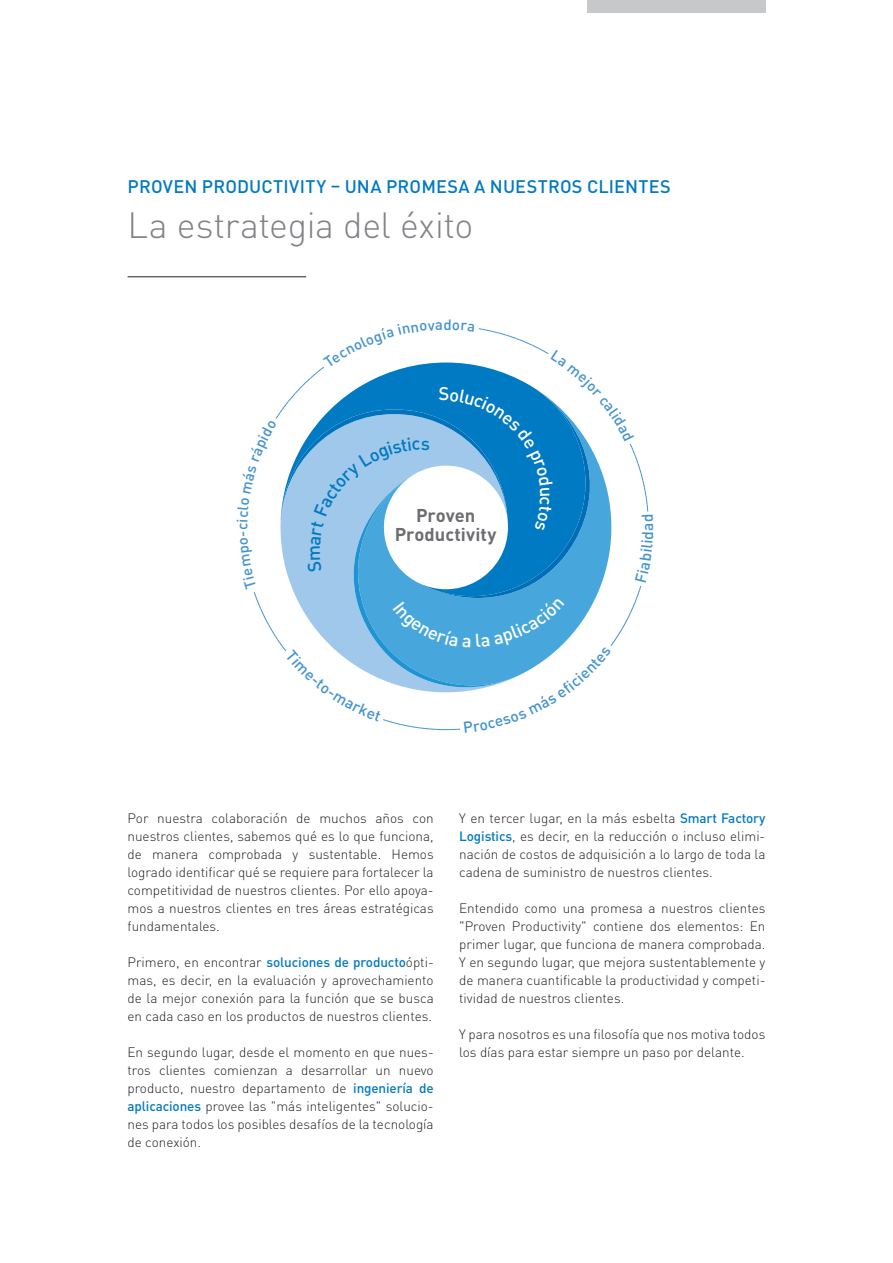
<style>
.page{position:relative;width:893px;height:1263px;background:#fff}
.page>*{position:absolute;margin:0;border:0;box-sizing:border-box;transform-origin:0 0}
.t1{font:300 36px "DINOT";letter-spacing:-.01em;color:#808285}
.t2{font:700 18.3px "DINOT";color:#6c6d70}
.t3{font:500 18px "DINOT";letter-spacing:.01em;color:#007ac2}
.t4{font:500 15.6px "DINOT";color:#4393cf}
.t5{font:300 13.5px/18px "DINOT";color:#231f20;text-align:justify}
.s1{font-weight:500;color:#007ac2}
</style>
<div class="page">
<div style="left:587px;top:0;width:178px;height:13px;background:#c7c8ca"></div>
<hr style="left:128px;top:276px;width:178px;height:1px;background:#231f20">
<svg style="left:253px;top:328px;width:396px;height:403px"></svg>
<h3 class="t3" style="left:128px;top:174px;width:545px">PROVEN PRODUCTIVITY – UNA PROMESA A NUESTROS CLIENTES</h3>
<h1 class="t1" style="left:128px;top:200px;width:347px">La estrategia del éxito</h1>
<h2 class="t2" style="left:416px;top:503px;width:61px">Proven</h2>
<h2 class="t2" style="left:395px;top:522px;width:103px">Productivity</h2>
<p class="t4" style="left:637px;top:531px;width:10px;rotate:-90deg">a</p>
<p class="t5" style="left:128px;top:808px;width:308px">Por nuestra colaboración de muchos años con nuestros clientes, sabemos qué es lo que funciona, de manera comprobada y sustentable. Hemos logrado identificar qué se requiere para fortalecer la competitividad de nuestros clientes. Por ello apoya&shy;mos a nuestros clientes en tres áreas estratégicas fundamentales.</p>
<p class="t5" style="left:128px;top:952px;width:308px">Primero, en encontrar <span class="s1">soluciones de producto</span>ópti&shy;mas, es decir, en la evaluación y aprovechamiento de la mejor conexión para la función que se busca en cada caso en los productos de nuestros clientes.</p>
<p class="t5" style="left:128px;top:1042px;width:308px">En segundo lugar, desde el momento en que nues&shy;tros clientes comienzan a desarrollar un nuevo producto, nuestro departamento de <span class="s1">ingeniería de aplicaciones</span> provee las "más inteligentes" solucio&shy;nes para todos los posibles desafíos de la tecnología de conexión.</p>
<p class="t5" style="left:459px;top:808px;width:308px">Y en tercer lugar, en la más esbelta <span class="s1">Smart Factory Logistics</span>, es decir, en la reducción o incluso elimi&shy;nación de costos de adquisición a lo largo de toda la cadena de suministro de nuestros clientes.</p>
<p class="t5" style="left:459px;top:898px;width:308px">Entendido como una promesa a nuestros clientes "Proven Productivity" contiene dos elementos: En primer lugar, que funciona de manera comprobada.<br>Y en segundo lugar, que mejora sustentablemente y de manera cuantificable la productividad y competi&shy;tividad de nuestros clientes.</p>
<p class="t5" style="left:459px;top:1024px;width:308px">Y para nosotros es una filosofía que nos motiva todos los días para estar siempre un paso por delante.</p>
</div>
